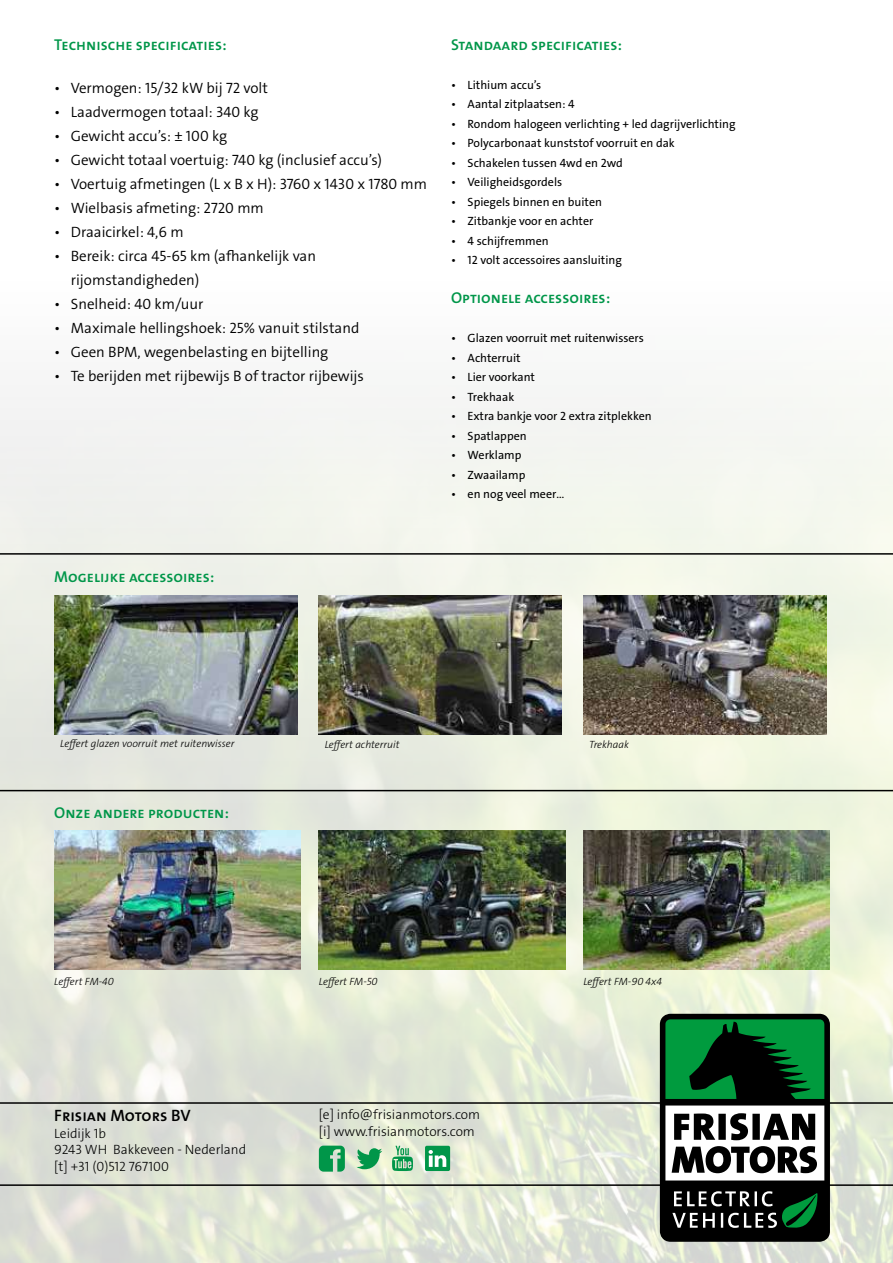
<style>
.page{position:relative;width:893px;height:1263px;background:#fff}
.page>*{position:absolute;margin:0;border:0;box-sizing:border-box;transform-origin:0 0}
.t1{font:16.5px "The Sans LP6 Se Bld";color:#000}
.t2{font:15.75px "The Sans LP6 Se Bld";color:#009649}
.t3{font:15px/24px "The Sans LP4 Se Lig";color:#000}
.t4{font:15px "The Sans LP4 Se Lig";letter-spacing:-.055em;color:#000}
.t5{font:13.5px/16.5px "The Sans LP3 Lig";color:#000}
.t6{font:12px "The Sans LP5 Plain";color:#000}
.t7{font:10.5px "The Sans LP3 Lig IT";color:#000}
</style>
<div class="page">
<img style="left:0;top:397px;width:893px;height:866px">
<svg style="left:0;top:1102px;width:893px;height:84px;background:#d6dbce"></svg>
<hr style="left:0;top:790px;width:893px;height:1px;background:#000">
<svg style="left:319px;top:1145px;width:26px;height:26px"></svg>
<svg style="left:356px;top:1148px;width:26px;height:21px"></svg>
<svg style="left:392px;top:1146px;width:21px;height:25px"></svg>
<div style="left:425px;top:1146px;width:25px;height:25px;background:#009649;border-radius:2px"></div>
<svg style="left:429px;top:1150px;width:17px;height:17px"></svg>
<svg style="left:660px;top:1014px;width:170px;height:228px"></svg>
<hr style="left:0;top:553px;width:893px;height:2px;background:#000">
<img style="left:54px;top:595px;width:243px;height:140px">
<img style="left:319px;top:595px;width:243px;height:140px">
<img style="left:583px;top:595px;width:243px;height:140px">
<img style="left:54px;top:830px;width:247px;height:139px">
<img style="left:319px;top:830px;width:246px;height:139px">
<img style="left:583px;top:830px;width:247px;height:139px">
<h2 class="t2" style="left:54px;top:34px;width:174px">Technische specificaties:</h2>
<p class="t3" style="left:54px;top:76px;width:215px">• Vermogen: 15/32 kW bij 72 volt</p>
<p class="t3" style="left:54px;top:100px;width:206px">• Laadvermogen totaal: 340 kg</p>
<p class="t3" style="left:54px;top:124px;width:174px">• Gewicht accu’s: ± 100 kg</p>
<p class="t3" style="left:54px;top:148px;width:329px">• Gewicht totaal voertuig: 740 kg (inclusief accu’s)</p>
<p class="t3" style="left:54px;top:172px;width:374px">• Voertuig afmetingen (L x B x H): 3760 x 1430 x 1780 mm</p>
<p class="t3" style="left:54px;top:196px;width:211px">• Wielbasis afmeting: 2720 mm</p>
<p class="t3" style="left:54px;top:220px;width:131px">• Draaicirkel: 4,6 m</p>
<p class="t3" style="left:71px;top:244px;width:247px;text-indent:-16px">• Bereik: circa 45-65 km (afhankelijk van rijomstandigheden)</p>
<p class="t3" style="left:54px;top:292px;width:151px">• Snelheid: 40 km/uur</p>
<p class="t3" style="left:54px;top:316px;width:307px">• Maximale hellingshoek: 25% vanuit stilstand</p>
<p class="t3" style="left:54px;top:340px;width:276px">• Geen BPM, wegenbelasting en bijtelling</p>
<p class="t4" style="left:54px;top:367px;width:311px">• Te berijden met rijbewijs B of tractor rijbewijs</p>
<h2 class="t2" style="left:451px;top:34px;width:172px">Standaard specificaties:</h2>
<p class="t6" style="left:451px;top:77px;width:92px">• Lithium accu’s</p>
<p class="t6" style="left:451px;top:97px;width:125px">• Aantal zitplaatsen: 4</p>
<p class="t6" style="left:451px;top:116px;width:286px">• Rondom halogeen verlichting + led dagrijverlichting</p>
<p class="t6" style="left:451px;top:136px;width:225px">• Polycarbonaat kunststof voorruit en dak</p>
<p class="t6" style="left:451px;top:155px;width:173px">• Schakelen tussen 4wd en 2wd</p>
<p class="t6" style="left:451px;top:175px;width:113px">• Veiligheidsgordels</p>
<p class="t6" style="left:451px;top:194px;width:152px">• Spiegels binnen en buiten</p>
<p class="t6" style="left:451px;top:214px;width:144px">• Zitbankje voor en achter</p>
<p class="t6" style="left:451px;top:233px;width:99px">• 4 schijfremmen</p>
<p class="t6" style="left:451px;top:253px;width:172px">• 12 volt accessoires aansluiting</p>
<h2 class="t2" style="left:451px;top:288px;width:161px">Optionele accessoires:</h2>
<p class="t6" style="left:451px;top:331px;width:194px">• Glazen voorruit met ruitenwissers</p>
<p class="t6" style="left:451px;top:350px;width:71px">• Achterruit</p>
<p class="t6" style="left:451px;top:370px;width:85px">• Lier voorkant</p>
<p class="t6" style="left:451px;top:389px;width:65px">• Trekhaak</p>
<p class="t6" style="left:451px;top:409px;width:202px">• Extra bankje voor 2 extra zitplekken</p>
<p class="t6" style="left:451px;top:428px;width:77px">• Spatlappen</p>
<p class="t6" style="left:451px;top:448px;width:72px">• Werklamp</p>
<p class="t6" style="left:451px;top:467px;width:76px">• Zwaailamp</p>
<p class="t6" style="left:451px;top:487px;width:115px">• en nog veel meer...</p>
<h2 class="t2" style="left:54px;top:566px;width:162px">Mogelijke accessoires:</h2>
<p class="t7" style="left:60px;top:737px;width:176px">Leffert glazen voorruit met ruitenwisser</p>
<p class="t7" style="left:325px;top:738px;width:76px">Leffert achterruit</p>
<p class="t7" style="left:589px;top:738px;width:41px">Trekhaak</p>
<h2 class="t2" style="left:54px;top:802px;width:176px">Onze andere producten:</h2>
<p class="t7" style="left:54px;top:975px;width:61px">Leffert FM-40</p>
<p class="t7" style="left:319px;top:975px;width:60px">Leffert FM-50</p>
<p class="t7" style="left:583px;top:975px;width:80px">Leffert FM-90 4x4</p>
<h1 class="t1" style="left:54px;top:1105px;width:138px">Frisian Motors BV</h1>
<p class="t5" style="left:54px;top:1125px;width:193px">Leidijk 1b<br>9243 WH Bakkeveen - Nederland [t] +31 (0)512 767100</p>
<p class="t5" style="left:319px;top:1106px;width:163px">[e] info@frisianmotors.com [i] www.frisianmotors.com</p>
</div>
